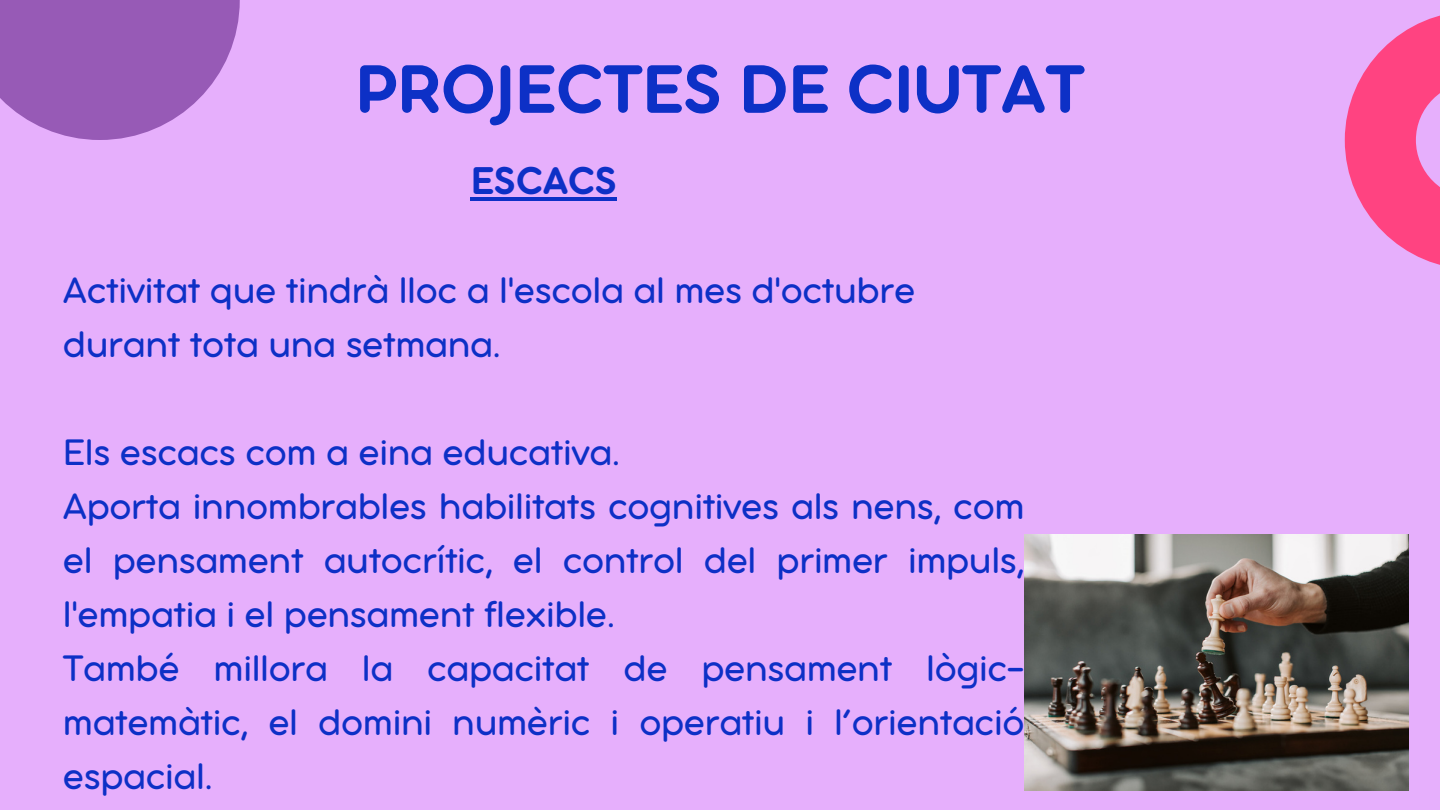
<style>
.page{position:relative;width:1440px;height:810px;background:#e6affc}
.page>*{position:absolute;margin:0;border:0;box-sizing:border-box;transform-origin:0 0}
.t1{font:74.3px "Aristotelica Pro Tx Bld";letter-spacing:-.01em;color:#0d30c6}
.t2{font:42px "Aristotelica Pro Tx Bld";letter-spacing:-.01em;color:#0d30c6}
.t3{font:40px/54px "Aristotelica Pro Tx";letter-spacing:-.01em;color:#0d30c6}
</style>
<div class="page">
<svg style="left:0;top:0;width:240px;height:140px"></svg>
<hr style="left:471px;top:197px;width:146px;height:3px;background:#0d30c6">
<svg style="left:1345px;top:15px;width:95px;height:250px"></svg>
<img style="left:1025px;top:535px;width:384px;height:256px">
<h1 class="t1" style="left:355px;top:65px;width:732px">PROJECTES DE CIUTAT</h1>
<p class="t2" style="left:471px;top:167px;width:148px">ESCACS</p>
<p class="t3" style="left:63px;top:267px;width:854px">Activitat que tindrà lloc a l'escola al mes d'octubre durant tota una setmana.</p>
<p class="t3" style="left:63px;top:429px;width:963px">Els escacs com a eina educativa.<br>Aporta innombrables habilitats cognitives als nens, com el pensament autocrític, el control del primer impuls, l'empatia i el pensament flexible.<br>També millora la capacitat de pensament lògic&shy;matemàtic, el domini numèric i operatiu i l’orientació espacial.</p>
</div>
